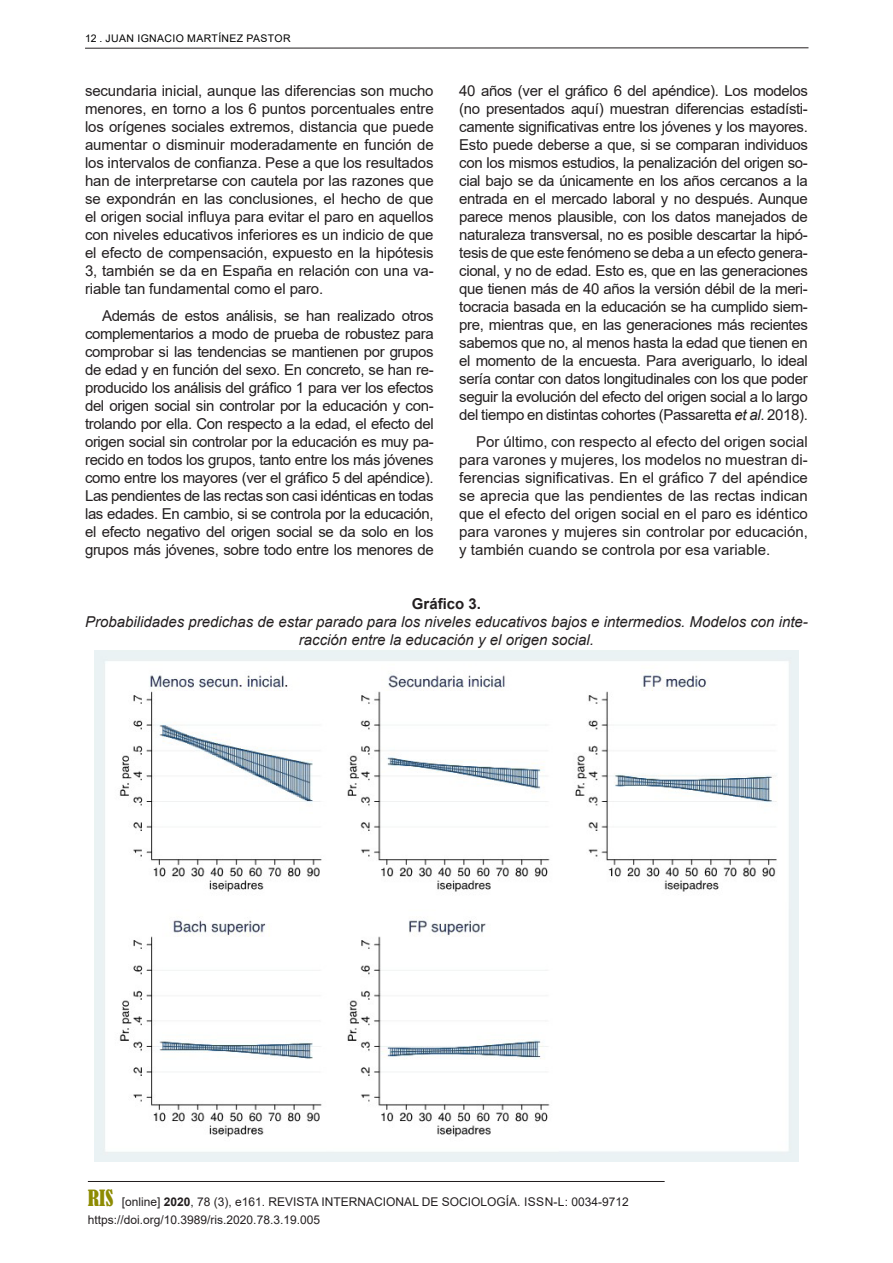
<style>
.page{position:relative;width:893px;height:1263px;background:#fff}
.page>*{position:absolute;margin:0;border:0;box-sizing:border-box;transform-origin:0 0}
.t1{font:15px/18px "Arial";letter-spacing:-.015em;color:#231f20;text-align:justify}
.t2{font:italic 15px/18px "Arial";color:#231f20;text-align:center}
.t3{font:700 15px "Arial";color:#231f20}
.t4{font:12px/18px "Arial";color:#231f20}
.t5{font:10.5px "Arial";letter-spacing:.035em;color:#000}
.s1{font-style:italic}
.s2{font-family:"Bernard";font-stretch:condensed;font-size:21px;color:#8d8b02}
.s3{font-weight:700}
</style>
<div class="page">
<hr style="left:88px;top:1181px;width:577px;height:1px;background:#231f20">
<hr style="left:85px;top:47px;width:723px;height:2px;background:#231f20">
<img style="left:95px;top:650px;width:703px;height:512px">
<p class="t5" style="left:85px;top:31px;width:207px">12 . JUAN IGNACIO MARTÍNEZ PASTOR</p>
<p class="t1" style="left:85px;top:82px;width:350px">secundaria inicial, aunque las diferencias son mucho menores, en torno a los 6 puntos porcentuales entre los orígenes sociales extremos, distancia que puede aumentar o disminuir moderadamente en función de los intervalos de confianza. Pese a que los resultados han de interpretarse con cautela por las razones que se expondrán en las conclusiones, el hecho de que el origen social influya para evitar el paro en aquellos con niveles educativos inferiores es un indicio de que el efecto de compensación, expuesto en la hipótesis 3, también se da en España en relación con una va&shy;riable tan fundamental como el paro.</p>
<p class="t1" style="left:85px;top:306px;width:350px;text-indent:17px">Además de estos análisis, se han realizado otros complementarios a modo de prueba de robustez para comprobar si las tendencias se mantienen por grupos de edad y en función del sexo. En concreto, se han re&shy;producido los análisis del gráfico 1 para ver los efectos del origen social sin controlar por la educación y con&shy;trolando por ella. Con respecto a la edad, el efecto del origen social sin controlar por la educación es muy pa&shy;recido en todos los grupos, tanto entre los más jóvenes como entre los mayores (ver el gráfico 5 del apéndice).<br>Las pendientes de las rectas son casi idénticas en todas las edades. En cambio, si se controla por la educación, el efecto negativo del origen social se da solo en los grupos más jóvenes, sobre todo entre los menores de</p>
<p class="t1" style="left:459px;top:82px;width:350px">40 años (ver el gráfico 6 del apéndice). Los modelos (no presentados aquí) muestran diferencias estadísti&shy;camente significativas entre los jóvenes y los mayores.<br>Esto puede deberse a que, si se comparan individuos con los mismos estudios, la penalización del origen so&shy;cial bajo se da únicamente en los años cercanos a la entrada en el mercado laboral y no después. Aunque parece menos plausible, con los datos manejados de naturaleza transversal, no es posible descartar la hipó&shy;tesis de que este fenómeno se deba a un efecto genera&shy;cional, y no de edad. Esto es, que en las generaciones que tienen más de 40 años la versión débil de la meri&shy;tocracia basada en la educación se ha cumplido siem&shy;pre, mientras que, en las generaciones más recientes sabemos que no, al menos hasta la edad que tienen en el momento de la encuesta. Para averiguarlo, lo ideal sería contar con datos longitudinales con los que poder seguir la evolución del efecto del origen social a lo largo del tiempo en distintas cohortes (Passaretta <span class="s1">et al</span>. 2018).</p>
<p class="t1" style="left:459px;top:432px;width:350px;text-indent:17px">Por último, con respecto al efecto del origen social para varones y mujeres, los modelos no muestran di&shy;ferencias significativas. En el gráfico 7 del apéndice se aprecia que las pendientes de las rectas indican que el efecto del origen social en el paro es idéntico para varones y mujeres sin controlar por educación, y también cuando se controla por esa variable.</p>
<p class="t3" style="left:412px;top:593px;width:71px">Gráfico 3.</p>
<p class="t2" style="left:85px;top:613px;width:724px">Probabilidades predichas de estar parado para los niveles educativos bajos e intermedios. Modelos con inte&shy;racción entre la educación y el origen social.</p>
<p class="t4" style="left:88px;top:1192px;width:542px"><span class="s2">RIS</span> [online] <span class="s3">2020</span>, 78 (3), e161. REVISTA INTERNACIONAL DE SOCIOLOGÍA. ISSN-L: 0034-9712 https://doi.org/10.3989/ris.2020.78.3.19.005</p>
</div>
